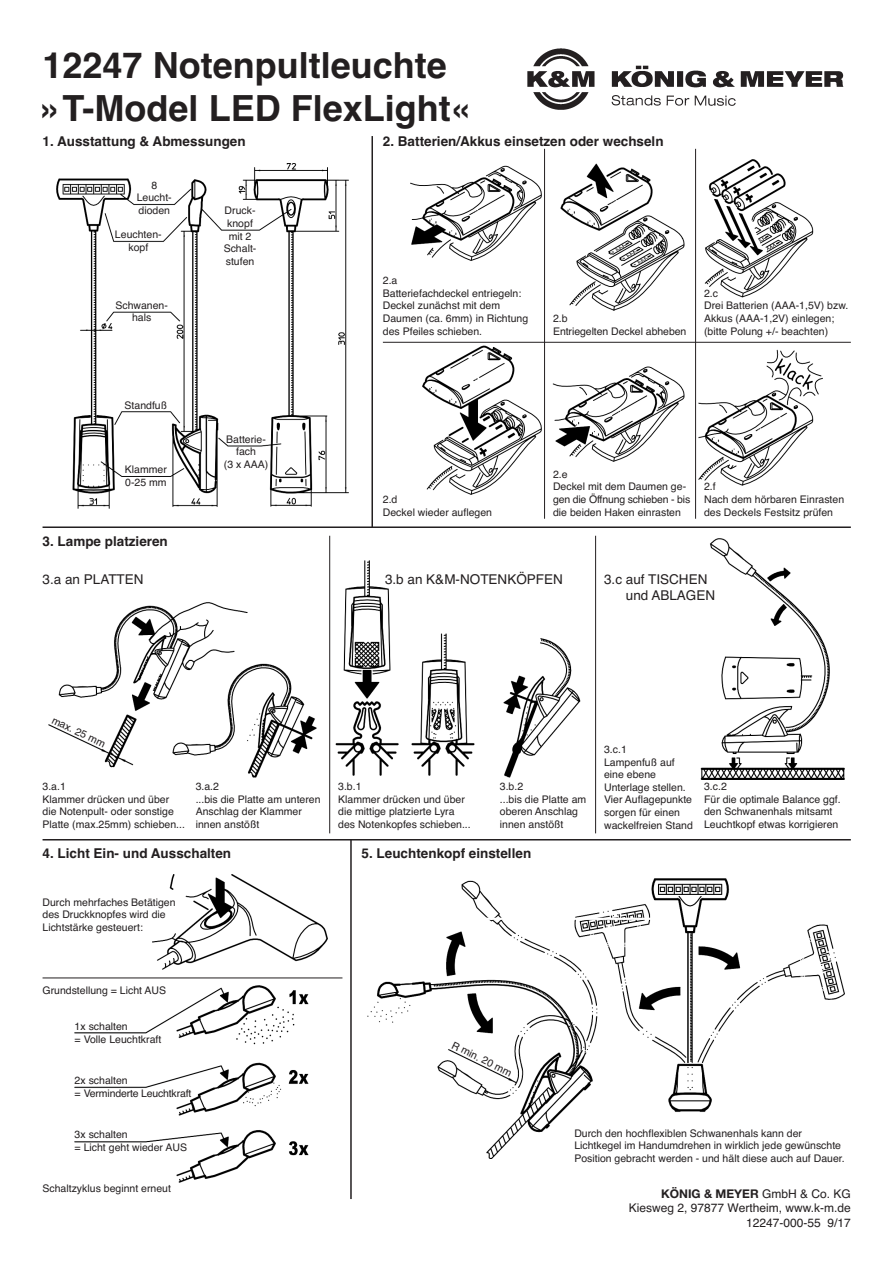
<style>
.page{position:relative;width:893px;height:1263px;background:#fff}
.page>*{position:absolute;margin:0;border:0;box-sizing:border-box;transform-origin:0 0}
.t1{font:700 36px/43.2px "Helvetica";color:#231f20}
.t2{font:700 13.5px "Helvetica";color:#231f20}
.t3{font:13.5px/16.2px "Helvetica";color:#231f20}
.t4{font:12px/14.4px "Helvetica";color:#231f20;text-align:right}
.t5{font:700 12px "Helvetica Neue";color:#231f20}
.t6{font:10.5px/12.6px "Helvetica";color:#231f20}
.s1{color:#fff}
.s2{font-family:"Helvetica";font-weight:400}
</style>
<div class="page">
<img style="left:56px;top:163px;width:292px;height:346px">
<img style="left:411px;top:160px;width:411px;height:335px">
<img style="left:48px;top:538px;width:796px;height:242px">
<img style="left:527px;top:48px;width:317px;height:61px">
<hr style="left:43px;top:526px;width:807px;height:2px;background:#231f20">
<div style="left:43px;top:536px;width:170px;height:13px;background:#fff"></div>
<img style="left:75px;top:875px;width:253px;height:307px">
<img style="left:368px;top:878px;width:476px;height:281px">
<hr style="left:453px;top:918px;width:207px;height:2px;background:#fff">
<hr style="left:43px;top:839px;width:807px;height:2px;background:#231f20">
<hr style="left:383px;top:342px;width:467px;height:1px;background:#231f20">
<hr style="left:371px;top:136px;width:2px;height:391px;background:#231f20">
<hr style="left:544px;top:149px;width:1px;height:370px;background:#231f20">
<hr style="left:695px;top:149px;width:1px;height:370px;background:#231f20">
<hr style="left:329px;top:536px;width:1px;height:297px;background:#231f20">
<hr style="left:595px;top:536px;width:1px;height:297px;background:#231f20">
<hr style="left:350px;top:840px;width:2px;height:359px;background:#231f20">
<hr style="left:43px;top:978px;width:299px;height:1px;background:#231f20">
<h1 class="t1" style="left:43px;top:47px;width:430px">12247 Notenpultleuchte »T-Model LED FlexLight«</h1>
<p class="t2" style="left:43px;top:136px;width:205px">1. Ausstattung &amp; Abmessungen</p>
<p class="t2" style="left:383px;top:136px;width:282px">2. Batterien/Akkus einsetzen oder wechseln</p>
<p class="t6" style="left:137px;top:180px;width:37px;text-align:center">8<br>Leucht&shy;dioden</p>
<p class="t6" style="left:115px;top:229px;width:48px;text-align:center">Leuchten&shy;kopf</p>
<p class="t6" style="left:115px;top:300px;width:54px;text-align:center">Schwanen&shy;hals</p>
<p class="t6" style="left:125px;top:400px;width:44px">Standfuß</p>
<p class="t6" style="left:125px;top:464px;width:43px">Klammer<br>0-25 mm</p>
<p class="t2" style="left:43px;top:536px;width:127px">3. Lampe platzieren</p>
<p class="t6" style="left:224px;top:205px;width:34px;text-align:center">Druck&shy;knopf mit 2<br>Schalt&shy;stufen</p>
<p class="t6" style="left:224px;top:434px;width:46px;text-align:center">Batterie&shy;fach<br>(3 x AAA)</p>
<p class="t6" style="left:383px;top:275px;width:147px">2.a<br>Batteriefachdeckel entriegeln:<br>Deckel zunächst mit dem<br>Daumen (ca. 6mm) in Richtung des Pfeiles schieben.</p>
<p class="t6" style="left:553px;top:313px;width:135px">2.b<br>Entriegelten Deckel abheben</p>
<p class="t6" style="left:704px;top:288px;width:146px">2.c<br>Drei Batterien (AAA-1,5V) bzw.<br>Akkus (AAA-1,2V) einlegen; (bitte Polung +/- beachten)</p>
<p class="t6" style="left:383px;top:494px;width:111px">2.d<br>Deckel wieder auflegen</p>
<p class="t6" style="left:553px;top:469px;width:139px">2.e<br>Deckel mit dem Daumen ge&shy;gen die Öffnung schieben - bis die beiden Haken einrasten</p>
<p class="t6" style="left:704px;top:481px;width:142px">2.f<br>Nach dem hörbaren Einrasten des Deckels Festsitz prüfen</p>
<p class="t3" style="left:43px;top:573px;width:103px">3.a an PLATTEN</p>
<p class="t3" style="left:385px;top:573px;width:179px">3.b an K&amp;M-NOTENKÖPFEN</p>
<p class="t3" style="left:604px;top:573px;width:113px">3.c auf TISCHEN<br><span class="s1">3.c</span> und ABLAGEN</p>
<p class="t6" style="left:55px;top:715px;width:59px;rotate:25deg">max. 25 mm</p>
<p class="t6" style="left:43px;top:781px;width:144px">3.a.1<br>Klammer drücken und über die Notenpult- oder sonstige<br>Platte (max.25mm) schieben...</p>
<p class="t6" style="left:604px;top:744px;width:90px">3.c.1<br>Lampenfuß auf eine ebene<br>Unterlage stellen.<br>Vier Auflagepunkte sorgen für einen wackelfreien Stand</p>
<p class="t6" style="left:196px;top:781px;width:126px">3.a.2<br>...bis die Platte am unteren<br>Anschlag der Klammer innen anstößt</p>
<p class="t6" style="left:338px;top:781px;width:134px">3.b.1<br>Klammer drücken und über die mittige platzierte Lyra des Notenkopfes schieben...</p>
<p class="t6" style="left:500px;top:781px;width:88px">3.b.2<br>...bis die Platte am oberen Anschlag innen anstößt</p>
<p class="t6" style="left:704px;top:781px;width:138px">3.c.2<br>Für die optimale Balance ggf. den Schwanenhals mitsamt<br>Leuchtkopf etwas korrigieren</p>
<p class="t2" style="left:43px;top:849px;width:190px">4. Licht Ein- und Ausschalten</p>
<p class="t2" style="left:361px;top:849px;width:171px">5. Leuchtenkopf einstellen</p>
<p class="t6" style="left:43px;top:897px;width:135px">Durch mehrfaches Betätigen des Druckknopfes wird die<br>Lichtstärke gesteuert:</p>
<p class="t6" style="left:43px;top:985px;width:125px">Grundstellung = Licht AUS</p>
<p class="t6" style="left:75px;top:1021px;width:88px">1x schalten<br>= Volle Leuchtkraft</p>
<p class="t6" style="left:75px;top:1075px;width:118px">2x schalten<br>= Verminderte Leuchtkraft</p>
<p class="t6" style="left:75px;top:1129px;width:114px">3x schalten<br>= Licht geht wieder AUS</p>
<p class="t6" style="left:43px;top:1183px;width:130px">Schaltzyklus beginnt erneut</p>
<p class="t6" style="left:455px;top:1040px;width:67px;rotate:26deg">R min. 20 mm</p>
<p class="t6" style="left:574px;top:1128px;width:272px">Durch den hochflexiblen Schwanenhals kann der<br>Lichtkegel im Handumdrehen in wirklich jede gewünschte<br>Position gebracht werden - und hält diese auch auf Dauer.</p>
<p class="t5" style="left:661px;top:1187px;width:191px">KÖNIG &amp; MEYER <span class="s2">GmbH &amp; Co. KG</span></p>
<p class="t4" style="left:628px;top:1202px;width:223px">Kiesweg 2, 97877 Wertheim, www.k-m.de<br>12247-000-55 9/17</p>
</div>
